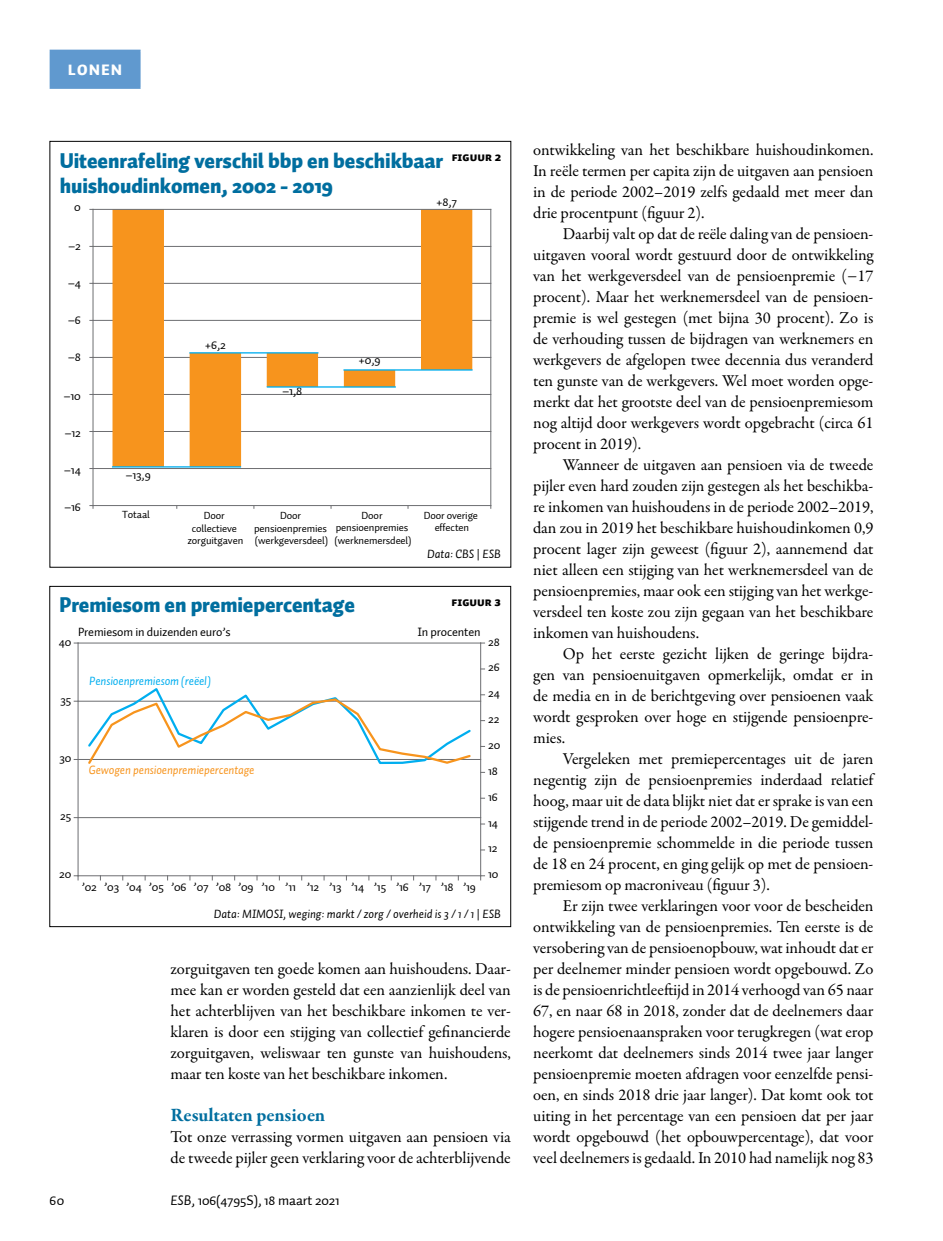
<style>
.page{position:relative;width:943px;height:1241px;background:#fff}
.page>*{position:absolute;margin:0;border:0;box-sizing:border-box;transform-origin:0 0}
.t1{font:900 21px/24.5px "Auto 1";letter-spacing:-.005em;color:#006e9f}
.t2{font:700 19.25px "Garamond Premr Pro";color:#006e9f}
.t3{font:16.62px/21px "Garamond Premr Pro";letter-spacing:-.005em;color:#000;text-align:justify}
.t4{font:900 14.88px "Auto 1";letter-spacing:.1em;color:#fff}
.t5{font:14px "Auto 1";letter-spacing:-.005em;color:#000}
.t6{font:12.42px "Auto 1";letter-spacing:-.01em;color:#000101}
.t7{font:12.25px "Auto 1";letter-spacing:-.01em;color:#000101}
.t8{font:italic 12.25px "Auto 1";letter-spacing:-.005em;color:#000}
.t9{font:italic 12.25px "Auto 1";letter-spacing:-.01em;color:#f7941d}
.t10{font:italic 12.25px "Auto 1";letter-spacing:-.01em;color:#00aeef}
.t11{font:12.25px "Auto 1 Black Sm Cp";color:#000}
.t12{font:10.67px/12.6px "Auto 1";letter-spacing:-.01em;color:#000101;text-align:center}
.s1{font-style:normal}
.s2{font-style:italic}
</style>
<div class="page">
<hr style="left:78px;top:700px;width:402px;height:1px;background:#6d6e71">
<hr style="left:78px;top:759px;width:402px;height:1px;background:#6d6e71">
<hr style="left:78px;top:817px;width:402px;height:1px;background:#6d6e71">
<hr style="left:480px;top:643px;width:1px;height:232px;background:#6d6e71">
<hr style="left:78px;top:643px;width:1px;height:232px;background:#6d6e71">
<hr style="left:78px;top:875px;width:402px;height:1px;background:#6d6e71">
<hr style="left:78px;top:642px;width:402px;height:1px;background:#6d6e71">
<svg style="left:480px;top:875px;width:4px;height:4px"></svg>
<svg style="left:74px;top:875px;width:5px;height:4px"></svg>
<svg style="left:86px;top:688px;width:386px;height:77px"></svg>
<div style="left:50px;top:586px;width:461px;height:340px;border:1px solid #000"></div>
<div style="left:50px;top:50px;width:90px;height:38px;background:#6099cf"></div>
<hr style="left:50px;top:50px;width:91px;height:1px;background:#6099cf">
<hr style="left:139px;top:51px;width:2px;height:36px;background:#6099cf">
<hr style="left:50px;top:87px;width:91px;height:2px;background:#6099cf">
<hr style="left:93px;top:246px;width:398px;height:1px;background:#6d6e71">
<hr style="left:93px;top:283px;width:398px;height:1px;background:#6d6e71">
<hr style="left:93px;top:320px;width:398px;height:1px;background:#6d6e71">
<hr style="left:93px;top:357px;width:398px;height:1px;background:#6d6e71">
<hr style="left:93px;top:394px;width:398px;height:1px;background:#6d6e71">
<hr style="left:93px;top:431px;width:398px;height:1px;background:#6d6e71">
<hr style="left:93px;top:468px;width:398px;height:1px;background:#6d6e71">
<svg style="left:112px;top:210px;width:360px;height:257px"></svg>
<hr style="left:93px;top:209px;width:1px;height:296px;background:#6d6e71">
<hr style="left:490px;top:209px;width:1px;height:296px;background:#6d6e71">
<hr style="left:93px;top:209px;width:398px;height:1px;background:#6d6e71">
<hr style="left:93px;top:505px;width:398px;height:1px;background:#6d6e71">
<hr style="left:112px;top:466px;width:129px;height:1px;background:#00aeef">
<hr style="left:189px;top:352px;width:129px;height:1px;background:#00aeef">
<hr style="left:267px;top:386px;width:129px;height:1px;background:#00aeef">
<hr style="left:343px;top:369px;width:129px;height:1px;background:#00aeef">
<p class="t4" style="left:68px;top:60px;width:55px">LONEN</p>
<p class="t1" style="left:60px;top:149px;width:385px">Uiteenrafeling verschil bbp en beschikbaar huishoudinkomen, 2002 - 2019</p>
<p class="t11" style="left:452px;top:150px;width:51px">FIGUUR 2</p>
<p class="t6" style="left:436px;top:194px;width:23px">+8,7</p>
<p class="t6" style="left:74px;top:199px;width:8px">0</p>
<p class="t6" style="left:69px;top:238px;width:14px">–2</p>
<p class="t6" style="left:68px;top:275px;width:14px">–4</p>
<p class="t6" style="left:68px;top:312px;width:14px">–6</p>
<p class="t6" style="left:68px;top:349px;width:14px">–8</p>
<p class="t6" style="left:64px;top:387px;width:19px">–10</p>
<p class="t6" style="left:65px;top:424px;width:18px">–12</p>
<p class="t6" style="left:64px;top:461px;width:18px">–14</p>
<p class="t6" style="left:65px;top:498px;width:18px">–16</p>
<p class="t6" style="left:126px;top:466px;width:26px">–13,9</p>
<p class="t12" style="left:122px;top:508px;width:29px">Totaal</p>
<p class="t6" style="left:205px;top:336px;width:23px">+6,2</p>
<p class="t6" style="left:282px;top:383px;width:21px">–1,8</p>
<p class="t6" style="left:358px;top:352px;width:24px">+0,9</p>
<p class="t12" style="left:187px;top:509px;width:57px">Door collectieve zorguitgaven</p>
<p class="t12" style="left:334px;top:509px;width:78px">Door pensioenpremies (werknemersdeel)</p>
<p class="t12" style="left:254px;top:509px;width:75px">Door pensioenpremies (werkgeversdeel)</p>
<p class="t12" style="left:424px;top:508px;width:56px">Door overige effecten</p>
<p class="t8" style="left:427px;top:545px;width:75px">Data: CBS <span class="s1">|</span> ESB</p>
<p class="t1" style="left:60px;top:593px;width:297px">Premiesom en premiepercentage</p>
<p class="t11" style="left:451px;top:594px;width:51px">FIGUUR 3</p>
<p class="t7" style="left:59px;top:633px;width:14px">40</p>
<p class="t7" style="left:60px;top:692px;width:12px">35</p>
<p class="t7" style="left:59px;top:750px;width:13px">30</p>
<p class="t7" style="left:60px;top:808px;width:13px">25</p>
<p class="t7" style="left:59px;top:866px;width:14px">20</p>
<p class="t7" style="left:78px;top:624px;width:154px">Premiesom in duizenden euro’s</p>
<p class="t7" style="left:417px;top:624px;width:65px">In procenten</p>
<p class="t10" style="left:89px;top:672px;width:123px">Pensioenpremiesom (reëel)</p>
<p class="t9" style="left:89px;top:761px;width:167px">Gewogen pensioenpremiepercentage</p>
<p class="t7" style="left:82px;top:878px;width:395px">’02 ’03 ’04 ’05 ’06 ’07 ’08 ’09 ’10 ’11 ’12 ’13 ’14 ’15 ’16 ’17 ’18 ’19</p>
<p class="t7" style="left:488px;top:633px;width:13px">28</p>
<p class="t7" style="left:488px;top:659px;width:13px">26</p>
<p class="t7" style="left:488px;top:685px;width:13px">24</p>
<p class="t7" style="left:488px;top:711px;width:13px">22</p>
<p class="t7" style="left:488px;top:737px;width:14px">20</p>
<p class="t7" style="left:488px;top:763px;width:11px">18</p>
<p class="t7" style="left:488px;top:788px;width:11px">16</p>
<p class="t7" style="left:488px;top:814px;width:11px">14</p>
<p class="t7" style="left:488px;top:840px;width:11px">12</p>
<p class="t7" style="left:488px;top:866px;width:12px">10</p>
<p class="t8" style="left:214px;top:905px;width:288px">Data: MIMOSI, weging: markt / zorg / overheid is 3 / 1 / 1 <span class="s1">|</span> ESB</p>
<p class="t3" style="left:170px;top:958px;width:342px">zorguitgaven ten goede komen aan huishoudens. Daar&shy;mee kan er worden gesteld dat een aanzienlijk deel van het achterblijven van het beschikbare inkomen te ver&shy;klaren is door een stijging van collectief gefinancierde zorguitgaven, weliswaar ten gunste van huishoudens, maar ten koste van het beschikbare inkomen.</p>
<p class="t2" style="left:170px;top:1103px;width:156px">Resultaten pensioen</p>
<p class="t3" style="left:170px;top:1126px;width:342px">Tot onze verrassing vormen uitgaven aan pensioen via de tweede pijler geen verklaring voor de achterblijvende</p>
<p class="t5" style="left:50px;top:1191px;width:16px">60</p>
<p class="t5" style="left:170px;top:1191px;width:171px"><span class="s2">ESB</span>, 106(4795S), 18 maart 2021</p>
<p class="t3" style="left:533px;top:139px;width:342px">ontwikkeling van het beschikbare huishoudinkomen.<br>In reële termen per capita zijn de uitgaven aan pensioen in de periode 2002–2019 zelfs gedaald met meer dan drie procentpunt (figuur 2).</p>
<p class="t3" style="left:533px;top:223px;width:342px;text-indent:30px">Daarbij valt op dat de reële daling van de pensioen&shy;uitgaven vooral wordt gestuurd door de ontwikkeling van het werkgeversdeel van de pensioenpremie (−17 procent). Maar het werknemersdeel van de pensioen&shy;premie is wel gestegen (met bijna 30 procent). Zo is de verhouding tussen de bijdragen van werknemers en werkgevers de afgelopen twee decennia dus veranderd ten gunste van de werkgevers. Wel moet worden opge&shy;merkt dat het grootste deel van de pensioenpremiesom nog altijd door werkgevers wordt opgebracht (circa 61 procent in 2019).</p>
<p class="t3" style="left:533px;top:454px;width:342px;text-indent:30px">Wanneer de uitgaven aan pensioen via de tweede pijler even hard zouden zijn gestegen als het beschikba&shy;re inkomen van huishoudens in de periode 2002–2019, dan zou in 2019 het beschikbare huishoudinkomen 0,9 procent lager zijn geweest (figuur 2), aannemend dat niet alleen een stijging van het werknemersdeel van de pensioenpremies, maar ook een stijging van het werkge&shy;versdeel ten koste zou zijn gegaan van het beschikbare inkomen van huishoudens.</p>
<p class="t3" style="left:533px;top:643px;width:342px;text-indent:30px">Op het eerste gezicht lijken de geringe bijdra&shy;gen van pensioenuitgaven opmerkelijk, omdat er in de media en in de berichtgeving over pensioenen vaak wordt gesproken over hoge en stijgende pensioenpre&shy;mies.</p>
<p class="t3" style="left:533px;top:748px;width:342px;text-indent:30px">Vergeleken met premiepercentages uit de jaren negentig zijn de pensioenpremies inderdaad relatief hoog, maar uit de data blijkt niet dat er sprake is van een stijgende trend in de periode 2002–2019. De gemiddel&shy;de pensioenpremie schommelde in die periode tussen de 18 en 24 procent, en ging gelijk op met de pensioen&shy;premiesom op macroniveau (figuur 3).</p>
<p class="t3" style="left:533px;top:895px;width:342px;text-indent:30px">Er zijn twee verklaringen voor voor de bescheiden ontwikkeling van de pensioenpremies. Ten eerste is de versobering van de pensioenopbouw, wat inhoudt dat er per deelnemer minder pensioen wordt opgebouwd. Zo is de pensioenrichtleeftijd in 2014 verhoogd van 65 naar 67, en naar 68 in 2018, zonder dat de deelnemers daar hogere pensioenaanspraken voor terugkregen (wat erop neerkomt dat deelnemers sinds 2014 twee jaar langer pensioenpremie moeten afdragen voor eenzelfde pensi&shy;oen, en sinds 2018 drie jaar langer). Dat komt ook tot uiting in het percentage van een pensioen dat per jaar wordt opgebouwd (het opbouwpercentage), dat voor veel deelnemers is gedaald. In 2010 had namelijk nog 83</p>
</div>
